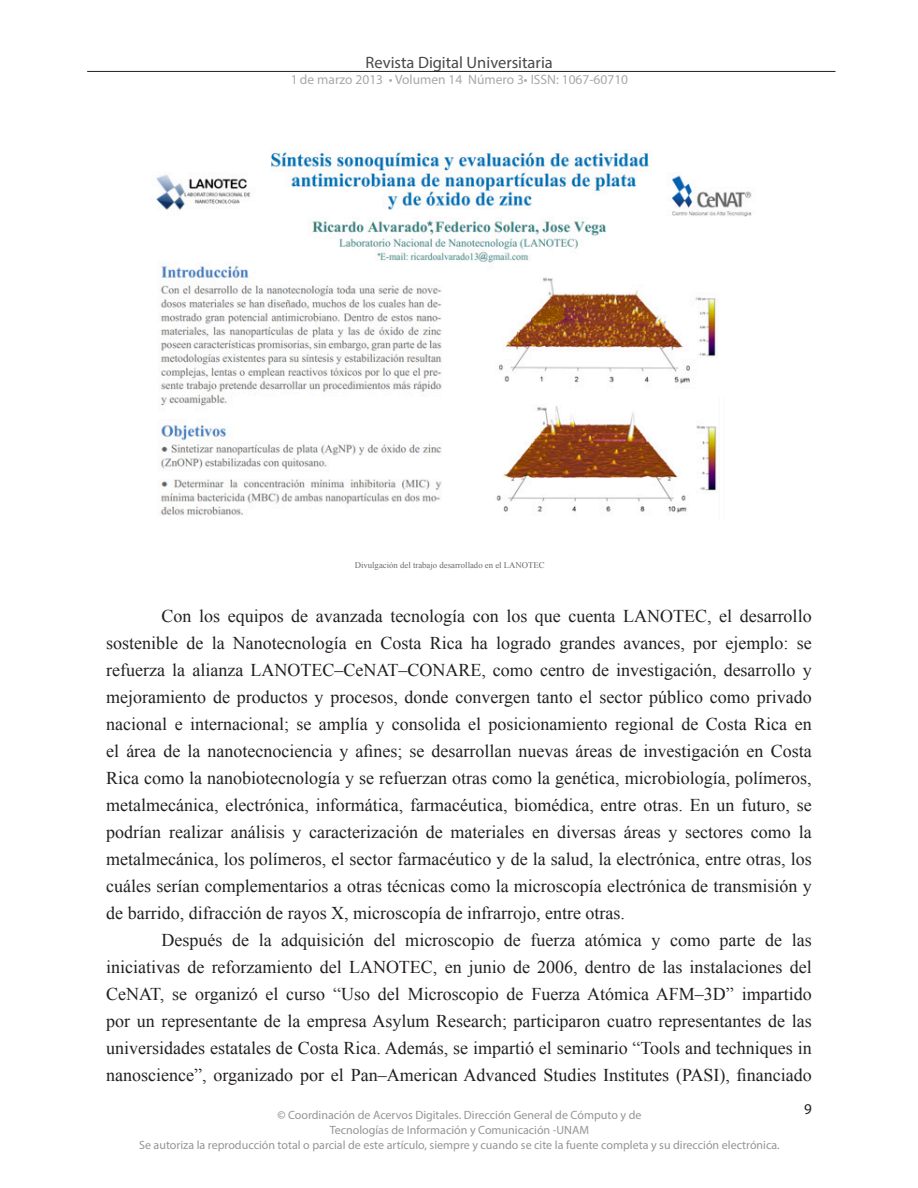
<style>
.page{position:relative;width:918px;height:1188px;background:#fff}
.page>*{position:absolute;margin:0;border:0;box-sizing:border-box;transform-origin:0 0}
.contenido{font:18px/27px "Times New Roman";color:#231f20;text-align:justify}
.t1{font:16.5px "Myriad Pro";color:#231f20}
.t2{font:15px "Myriad Pro";color:#231f20}
.t3{font:13.5px "Myriad Pro";color:#939598}
.t4{font:12px/15px "Myriad Pro";color:#939598;text-align:center}
.pie_de_foto{font:8.7px "Times New Roman";color:#696969}
.s1{color:#808285}
</style>
<div class="page">
<hr style="left:87px;top:71px;width:749px;height:1px;background:#231f20">
<img style="left:156px;top:150px;width:596px;height:366px">
<p class="t1" style="left:366px;top:52px;width:189px">Revista Digital Universitaria</p>
<p class="t3" style="left:290px;top:71px;width:340px">1 de marzo 2013 • Volumen 14 Número 3• ISSN: 1067-60710</p>
<p class="pie_de_foto" style="left:355px;top:559px;width:191px">Divulgación del trabajo desarrollado en el LANOTEC</p>
<p class="contenido" style="left:106px;top:603px;width:707px;text-indent:55px">Con los equipos de avanzada tecnología con los que cuenta LANOTEC, el desarrollo sostenible de la Nanotecnología en Costa Rica ha logrado grandes avances, por ejemplo: se refuerza la alianza LANOTEC–CeNAT–CONARE, como centro de investigación, desarrollo y mejoramiento de productos y procesos, donde convergen tanto el sector público como privado nacional e internacional; se amplía y consolida el posicionamiento regional de Costa Rica en el área de la nanotecnociencia y afines; se desarrollan nuevas áreas de investigación en Costa Rica como la nanobiotecnología y se refuerzan otras como la genética, microbiología, polímeros, metalmecánica, electrónica, informática, farmacéutica, biomédica, entre otras. En un futuro, se podrían realizar análisis y caracterización de materiales en diversas áreas y sectores como la metalmecánica, los polímeros, el sector farmacéutico y de la salud, la electrónica, entre otras, los cuáles serían complementarios a otras técnicas como la microscopía electrónica de transmisión y de barrido, difracción de rayos X, microscopía de infrarrojo, entre otras.</p>
<p class="contenido" style="left:106px;top:927px;width:707px;text-indent:55px">Después de la adquisición del microscopio de fuerza atómica y como parte de las iniciativas de reforzamiento del LANOTEC, en junio de 2006, dentro de las instalaciones del CeNAT, se organizó el curso “Uso del Microscopio de Fuerza Atómica AFM–3D” impartido por un representante de la empresa Asylum Research; participaron cuatro representantes de las universidades estatales de Costa Rica. Además, se impartió el seminario “Tools and techniques in nanoscience”, organizado por el Pan–American Advanced Studies Institutes (PASI), financiado</p>
<p class="t4" style="left:139px;top:1108px;width:642px"><span class="s1">©</span> Coordinación de Acervos Digitales. Dirección General de Cómputo y de<br>Tecnologías de Información y Comunicación -UNAM<br>Se autoriza la reproducción total o parcial de este artículo, siempre y cuando se cite la fuente completa y su dirección electrónica.</p>
<p class="t2" style="left:804px;top:1100px;width:9px">9</p>
</div>
